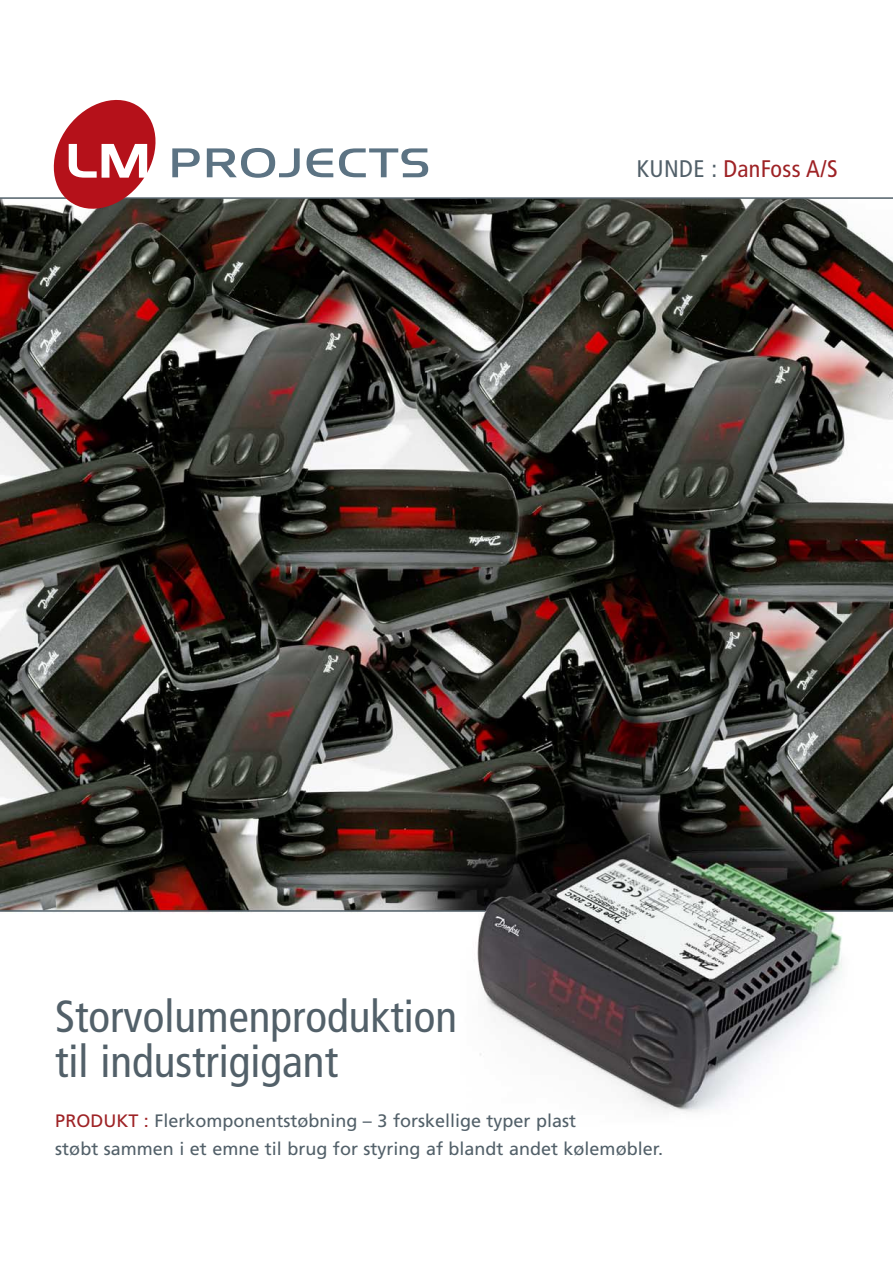
<style>
.page{position:relative;width:893px;height:1263px;background:#fff}
.page>*{position:absolute;margin:0;border:0;box-sizing:border-box;transform-origin:0 0}
.t1{font:condensed 45px/45px "Frutiger";color:#526069}
.t2{font:condensed 24px "Frutiger";letter-spacing:.015em;color:#9e2225}
.t3{font:18px/28.5px "Frutiger";color:#526069}
.s1{color:#526069}
.s2{color:#9e2225}
</style>
<div class="page">
<img style="left:0;top:199px;width:892px;height:913px">
<hr style="left:0;top:197px;width:892px;height:2px;background:#526069">
<hr style="left:820px;top:910px;width:72px;height:2px;background:#526069">
<hr style="left:0;top:910px;width:485px;height:2px;background:#526069">
<svg style="left:54px;top:100px;width:107px;height:109px"></svg>
<svg style="left:172px;top:148px;width:28px;height:29px"></svg>
<svg style="left:207px;top:148px;width:93px;height:30px"></svg>
<svg style="left:306px;top:148px;width:27px;height:29px"></svg>
<svg style="left:339px;top:148px;width:89px;height:29px"></svg>
<h2 class="t2" style="left:636px;top:159px;width:202px"><span class="s1">KUNDE :</span> DanFoss A/S</h2>
<h1 class="t1" style="left:55px;top:997px;width:403px">Storvolumenproduktion til industrigigant</h1>
<p class="t3" style="left:55px;top:1108px;width:609px"><span class="s2">PRODUKT :</span> Flerkomponentstøbning – 3 forskellige typer plast<br>støbt sammen i et emne til brug for styring af blandt andet kølemøbler.</p>
</div>
